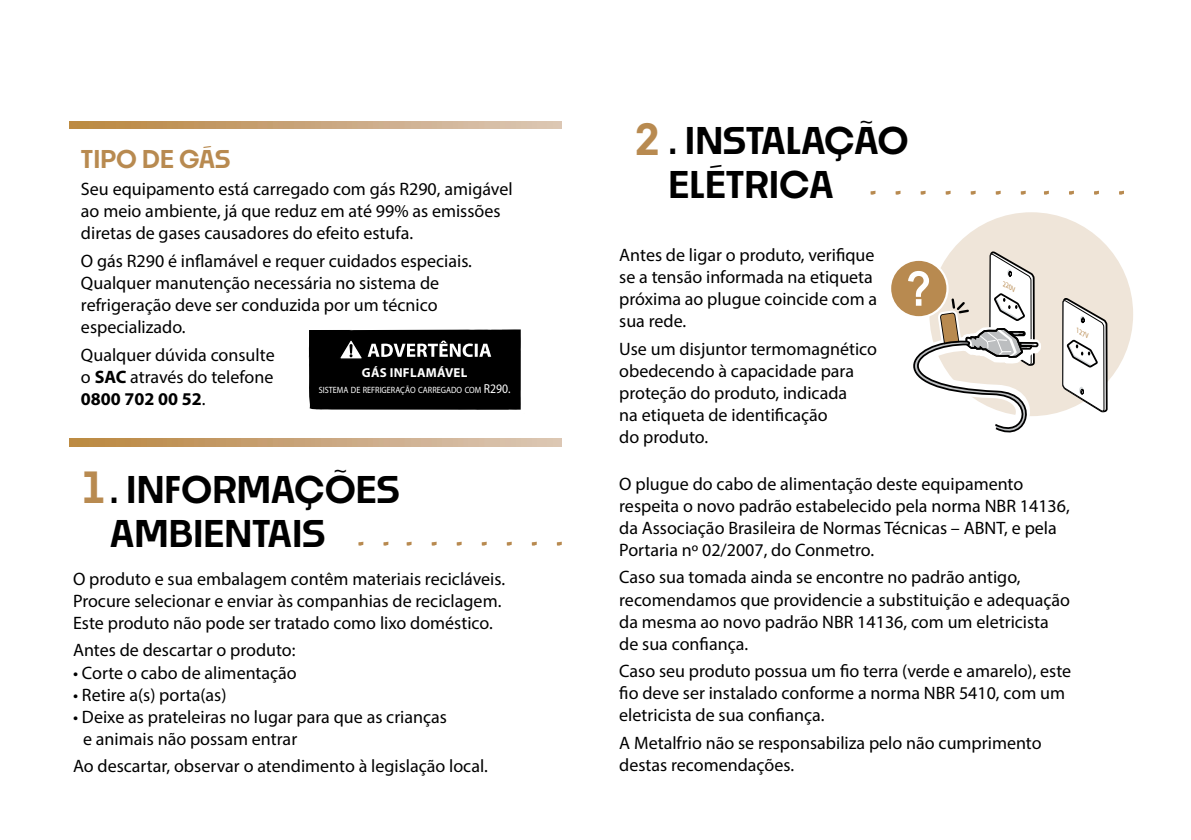
<style>
.page{position:relative;width:1191px;height:840px;background:#fff}
.page>*{position:absolute;margin:0;border:0;box-sizing:border-box;transform-origin:0 0}
.t1{font:600 42px "Noka";color:#b88a50}
.t2{font:600 36px/43.2px "Noka";color:#000}
.t3{font:600 24px "Noka";color:#b88a50}
.t4{font:18px/22px "Myriad Pro";color:#000}
.t5{font:700 13px "Myriad Pro";letter-spacing:.02em;color:#fff}
.t6{font:9.2px "Myriad Pro";color:#fff;scale:.9 1}
.t7{font:italic 7px "Myriad Pro";color:#b88a50;scale:.96 1}
.s1{font-weight:700}
.s2{font-size:13px}
</style>
<div class="page">
<svg style="left:406px;top:541px;width:6px;height:5px"></svg>
<svg style="left:431px;top:541px;width:6px;height:5px"></svg>
<svg style="left:456px;top:541px;width:6px;height:5px"></svg>
<svg style="left:482px;top:541px;width:5px;height:5px"></svg>
<svg style="left:507px;top:541px;width:5px;height:5px"></svg>
<svg style="left:532px;top:541px;width:5px;height:5px"></svg>
<svg style="left:557px;top:541px;width:5px;height:5px"></svg>
<svg style="left:358px;top:541px;width:6px;height:5px"></svg>
<svg style="left:383px;top:541px;width:6px;height:5px"></svg>
<svg style="left:1119px;top:190px;width:5px;height:5px"></svg>
<div style="left:929px;top:212px;width:204px;height:204px;background:#efe5d9;border-radius:50%"></div>
<svg style="left:1061px;top:190px;width:47px;height:223px"></svg>
<svg style="left:870px;top:190px;width:180px;height:243px"></svg>
<svg style="left:308px;top:329px;width:213px;height:81px;background:#141414"></svg>
<img style="left:69px;top:121px;width:492px;height:8px">
<img style="left:69px;top:438px;width:492px;height:8px">
<h3 class="t3" style="left:81px;top:144px;width:151px">TIPO DE GÁS</h3>
<p class="t4" style="left:81px;top:178px;width:433px">Seu equipamento está carregado com gás R290, amigável ao meio ambiente, já que reduz em até 99% as emissões diretas de gases causadores do efeito estufa.</p>
<p class="t4" style="left:81px;top:249px;width:392px">O gás R290 é inflamável e requer cuidados especiais.<br>Qualquer manutenção necessária no sistema de refrigeração deve ser conduzida por um técnico especializado.</p>
<p class="t4" style="left:81px;top:343px;width:195px;text-align:justify">Qualquer dúvida consulte o <span class="s1">SAC</span> através do telefone <span class="s1">0800 702 00 52</span>.</p>
<p class="t5" style="left:362px;top:364px;width:107px">GÁS INFLAMÁVEL</p>
<p class="t6" style="left:319px;top:384px;width:215px">SISTEMA DE REFRIGERAÇÃO CARREGADO COM <span class="s2">R290.</span></p>
<h2 class="t2" style="left:110px;top:467px;width:291px">. INFORMAÇÕES<br>AMBIENTAIS</h2>
<h1 class="t1" style="left:81px;top:461px;width:27px">1</h1>
<p class="t4" style="left:73px;top:567px;width:433px">O produto e sua embalagem contêm materiais recicláveis.<br>Procure selecionar e enviar às companhias de reciclagem.<br>Este produto não pode ser tratado como lixo doméstico.</p>
<p class="t4" style="left:73px;top:638px;width:224px">Antes de descartar o produto:</p>
<p class="t4" style="left:73px;top:660px;width:225px">• Corte o cabo de alimentação</p>
<p class="t4" style="left:73px;top:682px;width:155px">• Retire a(s) porta(as)</p>
<p class="t4" style="left:83px;top:704px;width:365px;text-indent:-10px">• Deixe as prateleiras no lugar para que as crianças e animais não possam entrar</p>
<p class="t4" style="left:73px;top:754px;width:416px">Ao descartar, observar o atendimento à legislação local.</p>
<h1 class="t1" style="left:634px;top:113px;width:27px">2</h1>
<h2 class="t2" style="left:668px;top:119px;width:242px">. INSTALAÇÃO<br>ELÉTRICA</h2>
<p class="t4" style="left:619px;top:244px;width:259px">Antes de ligar o produto, verifique se a tensão informada na etiqueta próxima ao plugue coincide com a sua rede.</p>
<p class="t4" style="left:619px;top:337px;width:259px">Use um disjuntor termomagnético obedecendo à capacidade para proteção do produto, indicada<br>na etiqueta de identificação<br>do produto.</p>
<p class="t4" style="left:619px;top:472px;width:452px">O plugue do cabo de alimentação deste equipamento respeita o novo padrão estabelecido pela norma NBR 14136, da Associação Brasileira de Normas Técnicas – ABNT, e pela Portaria nº 02/2007, do Conmetro.</p>
<p class="t4" style="left:619px;top:566px;width:452px">Caso sua tomada ainda se encontre no padrão antigo, recomendamos que providencie a substituição e adequação da mesma ao novo padrão NBR 14136, com um eletricista de sua confiança.</p>
<p class="t4" style="left:619px;top:659px;width:453px">Caso seu produto possua um fio terra (verde e amarelo), este fio deve ser instalado conforme a norma NBR 5410, com um eletricista de sua confiança.</p>
<p class="t4" style="left:619px;top:731px;width:424px">A Metalfrio não se responsabiliza pelo não cumprimento destas recomendações.</p>
<p class="t7" style="left:1006px;top:280px;width:16px;rotate:30deg">220V</p>
<p class="t7" style="left:1079px;top:326px;width:16px;rotate:30deg">127V</p>
</div>
